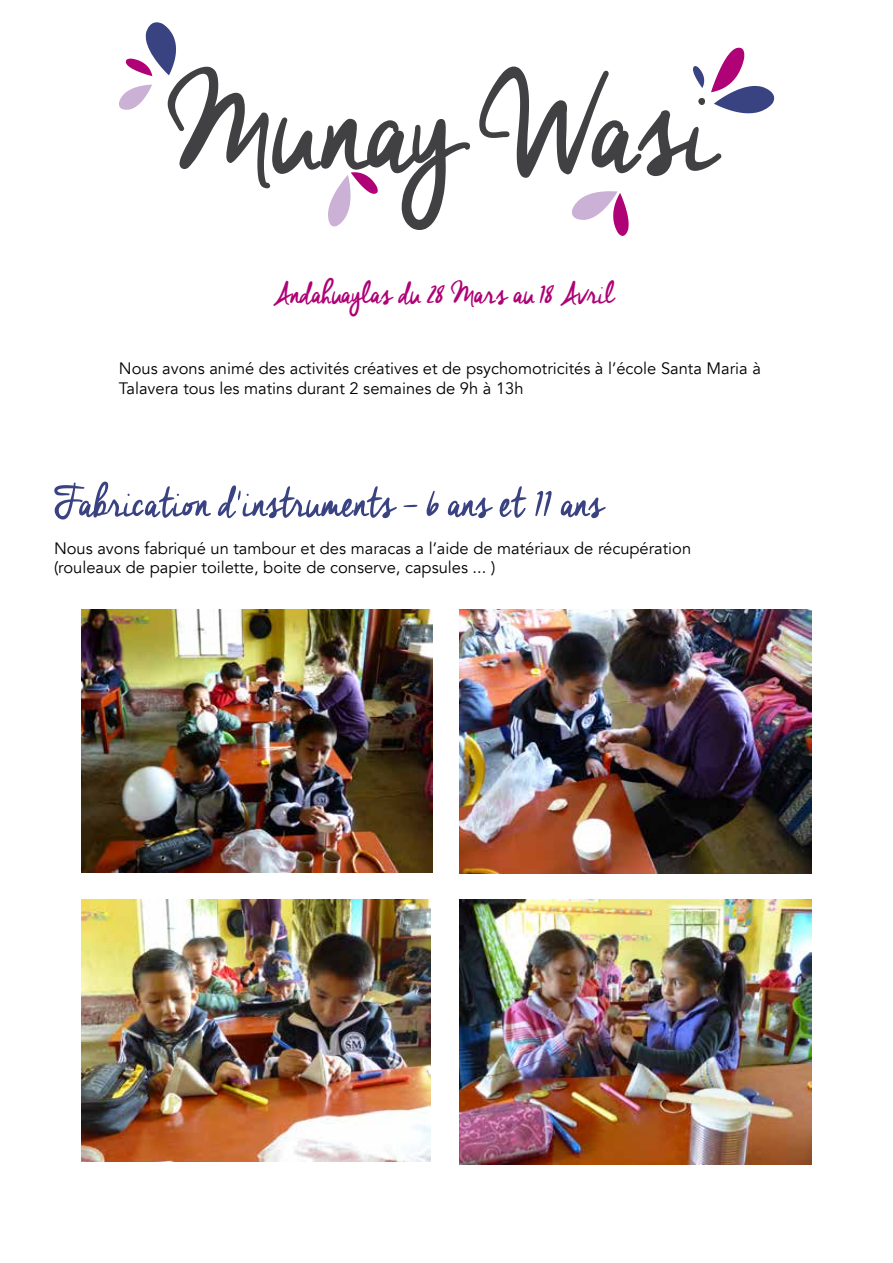
<style>
.page{position:relative;width:893px;height:1263px;background:#fff}
.page>*{position:absolute;margin:0;border:0;box-sizing:border-box;transform-origin:0 0}
.t1{font:52.5px "Cheddar Jack";letter-spacing:-.015em;color:#3a4382}
.t2{font:37.5px "Cheddar Jack";letter-spacing:-.025em;color:#ae0276}
.t3{font:16.5px/19.8px "Avenir";color:#000}
</style>
<div class="page">
<svg style="left:168px;top:67px;width:553px;height:163px"></svg>
<svg style="left:119px;top:85px;width:33px;height:25px"></svg>
<svg style="left:572px;top:191px;width:57px;height:45px"></svg>
<svg style="left:711px;top:47px;width:63px;height:66px"></svg>
<svg style="left:126px;top:22px;width:50px;height:54px"></svg>
<svg style="left:328px;top:172px;width:50px;height:55px"></svg>
<svg style="left:693px;top:66px;width:11px;height:22px"></svg>
<img style="left:81px;top:609px;width:352px;height:264px">
<img style="left:81px;top:900px;width:349px;height:262px">
<img style="left:459px;top:900px;width:352px;height:264px">
<img style="left:459px;top:609px;width:352px;height:264px">
<h2 class="t2" style="left:273px;top:272px;width:343px">Andahuaylas du 28 Mars au 18 Avril</h2>
<p class="t3" style="left:119px;top:359px;width:644px">Nous avons animé des activités créatives et de psychomotricités à l’école Santa Maria à<br>Talavera tous les matins durant 2 semaines de 9h à 13h</p>
<h1 class="t1" style="left:54px;top:473px;width:551px">Fabrication d'instruments - 6 ans et 11 ans</h1>
<p class="t3" style="left:54px;top:538px;width:639px">Nous avons fabriqué un tambour et des maracas a l’aide de matériaux de récupération (rouleaux de papier toilette, boite de conserve, capsules ... )</p>
</div>
